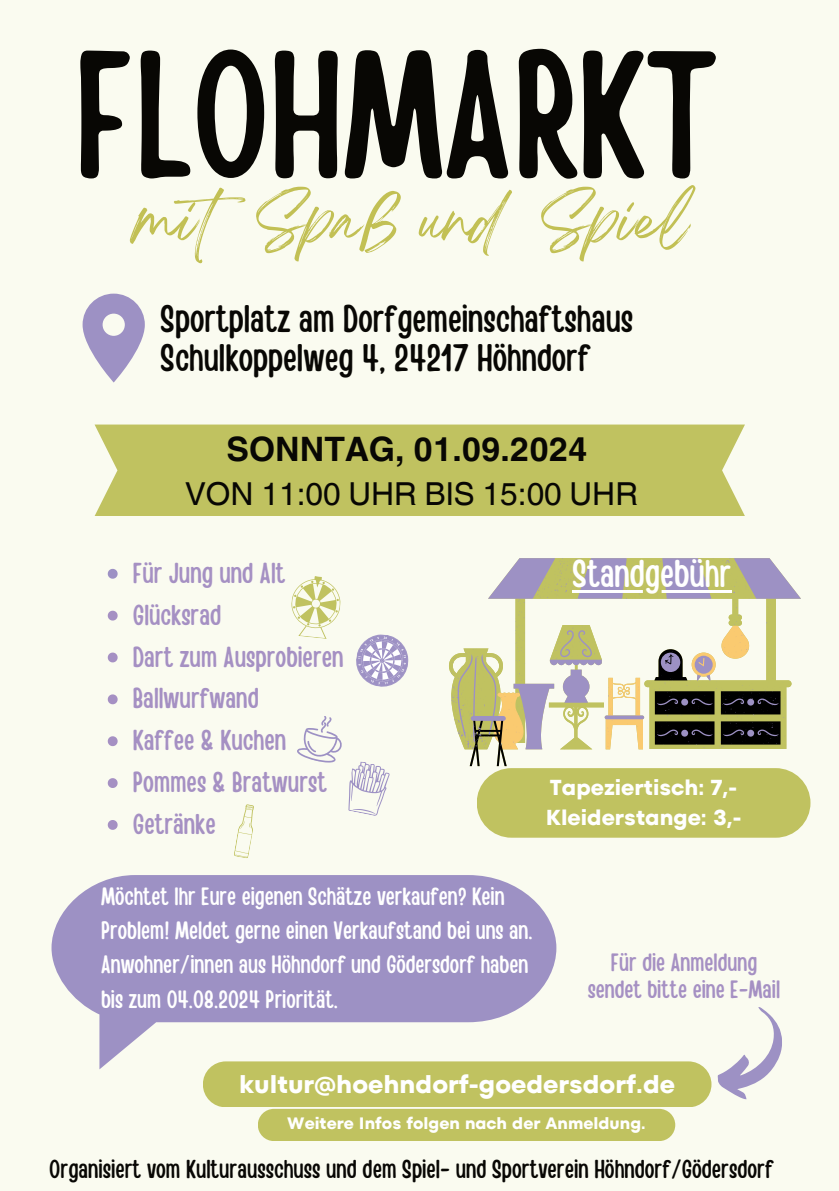
<style>
.page{position:relative;width:839px;height:1191px;background:#fff}
.page>*{position:absolute;margin:0;border:0;box-sizing:border-box;transform-origin:0 0}
.t1{font:178.4px "Handy Casual Condensed";color:#080704}
.t2{font:51px "Breathing";color:#c2c054}
.t3{font:38.6px "Handy Casual Condensed";color:#fff}
.t4{font:38.2px/39px "Handy Casual Condensed";color:#080704}
.t5{font:700 33.6px "Helvetica World";color:#080704}
.t6{font:31.6px "Helvetica World";color:#080704}
.t7{font:28.6px/41.8px "Handy Casual Condensed";color:#a590c3}
.t8{font:25.8px "Handy Casual Condensed";color:#080704}
.t9{font:25px/34.4px "Handy Casual Condensed";color:#fff}
.t10{font:25px/27.6px "Handy Casual Condensed";color:#a590c3;text-align:center}
.t11{font:700 25px "TT Fors";color:#fff}
.t12{font:700 21.6px/29.8px "TT Fors";color:#fff}
.t13{font:700 16.4px "TT Fors";color:#fff}
</style>
<div class="page">
<div style="left:0;top:0;width:838px;height:1191px;background:#fafbf0"></div>
<svg style="left:449px;top:558px;width:352px;height:207px"></svg>
<svg style="left:83px;top:294px;width:61px;height:88px"></svg>
<svg style="left:51px;top:875px;width:505px;height:147px;fill:#9d91c4"></svg>
<svg style="left:717px;top:1007px;width:65px;height:93px"></svg>
<div style="left:203px;top:1061px;width:508px;height:46px;background:#c0c260;border-radius:23px"></div>
<div style="left:476px;top:768px;width:334px;height:70px;background:#c0c260;border-radius:35px"></div>
<svg style="left:356px;top:634px;width:53px;height:53px"></svg>
<svg style="left:291px;top:576px;width:50px;height:63px"></svg>
<svg style="left:297px;top:716px;width:92px;height:100px"></svg>
<svg style="left:234px;top:804px;width:20px;height:54px"></svg>
<svg style="left:108px;top:569px;width:10px;height:10px"></svg>
<svg style="left:108px;top:611px;width:10px;height:10px"></svg>
<svg style="left:108px;top:653px;width:10px;height:9px"></svg>
<svg style="left:108px;top:694px;width:10px;height:10px"></svg>
<svg style="left:108px;top:736px;width:10px;height:10px"></svg>
<svg style="left:108px;top:778px;width:10px;height:10px"></svg>
<svg style="left:108px;top:820px;width:10px;height:10px"></svg>
<hr style="left:572px;top:590px;width:159px;height:3px;background:#fff">
<div style="left:94px;top:425px;width:650px;height:91px;background:#c0c260"></div>
<div style="left:258px;top:1109px;width:417px;height:32px;background:#c0c260;border-radius:16px"></div>
<h1 class="t1" style="left:75px;top:6px;width:644px">FLOHMARKT</h1>
<h2 class="t2" style="left:135px;top:205px;width:555px">mitSpaß und Spiel</h2>
<h3 class="t4" style="left:161px;top:301px;width:474px">Sportplatz am Dorfgemeinschaftshaus<br>Schulkoppelweg 4, 24217 Höhndorf</h3>
<h3 class="t5" style="left:226px;top:430px;width:362px">SONNTAG, 01.09.2024</h3>
<p class="t6" style="left:185px;top:475px;width:454px">VON 11:00 UHR BIS 15:00 UHR</p>
<p class="t7" style="left:133px;top:553px;width:212px">Für Jung und Alt<br>Glücksrad<br>Dart zum Ausprobieren<br>Ballwurfwand<br>Kaffee &amp; Kuchen<br>Pommes &amp; Bratwurst<br>Getränke</p>
<h3 class="t3" style="left:572px;top:550px;width:160px">Standgebühr</h3>
<p class="t12" style="left:545px;top:773px;width:197px">Tapeziertisch: 7,-<br>Kleiderstange: 3,-</p>
<p class="t9" style="left:101px;top:880px;width:433px">Möchtet Ihr Eure eigenen Schätze verkaufen? Kein Problem! Meldet gerne einen Verkaufstand bei uns an.<br>Anwohner/innen aus Höhndorf und Gödersdorf haben bis zum 04.08.2024 Priorität.</p>
<p class="t10" style="left:587px;top:949px;width:194px">Für die Anmeldung sendet bitte eine E-Mail</p>
<p class="t11" style="left:239px;top:1069px;width:437px">kultur@hoehndorf-goedersdorf.de</p>
<p class="t13" style="left:287px;top:1113px;width:360px">Weitere Infos folgen nach der Anmeldung.</p>
<p class="t8" style="left:49px;top:1153px;width:726px">Organisiert vom Kulturausschuss und dem Spiel- und Sportverein Höhndorf/Gödersdorf</p>
</div>
